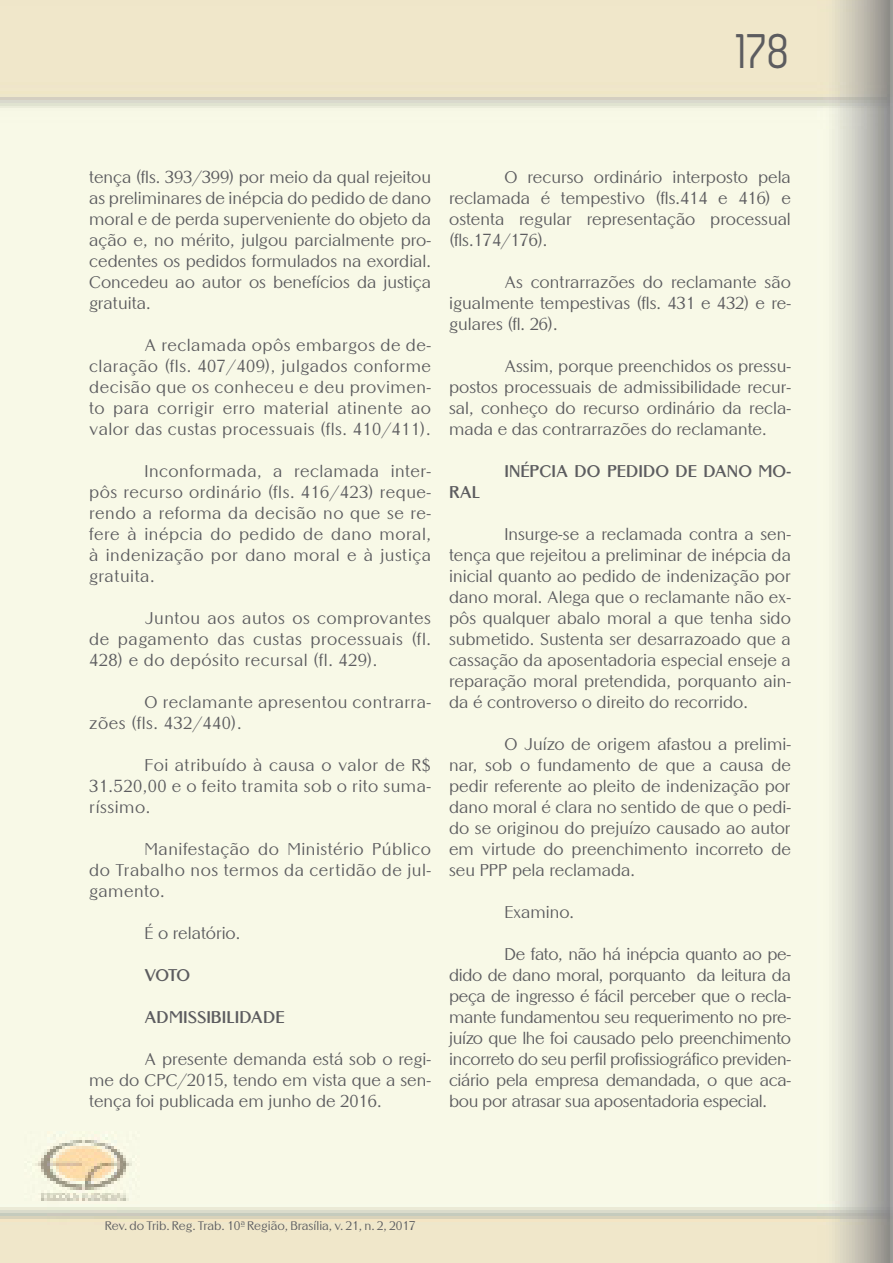
<style>
.page{position:relative;width:893px;height:1263px;background:#fff}
.page>*{position:absolute;margin:0;border:0;box-sizing:border-box;transform-origin:0 0}
.t1{font:49.5px "Zag";color:#5c5c5f}
.TEXTO_GERAL{font:16.5px/21px "Altrincham";color:#5c5c5f;text-align:justify}
.TEXTO_GERAL-2{font:16.5px/21px "Altrincham";letter-spacing:.03em;color:#5c5c5f}
.TEXTO_GERAL-3{font:700 16.5px "Altrincham";color:#5c5c5f}
.t2{font:12px "Altrincham";color:#5c5c5f}
</style>
<div class="page">
<img style="left:804px;top:0;width:89px;height:1263px">
<p class="t1" style="left:738px;top:24px;width:55px">178</p>
<p class="TEXTO_GERAL" style="left:89px;top:167px;width:343px">tença (fls. 393/399) por meio da qual rejeitou as preliminares de inépcia do pedido de dano moral e de perda superveniente do objeto da ação e, no mérito, julgou parcialmente pro&shy;cedentes os pedidos formulados na exordial.<br>Concedeu ao autor os benefícios da justiça gratuita.</p>
<p class="TEXTO_GERAL" style="left:89px;top:335px;width:343px;text-indent:55px">A reclamada opôs embargos de de&shy;claração (fls. 407/409), julgados conforme decisão que os conheceu e deu provimen&shy;to para corrigir erro material atinente ao valor das custas processuais (fls. 410/411).</p>
<p class="TEXTO_GERAL" style="left:89px;top:461px;width:343px;text-indent:55px">Inconformada, a reclamada inter&shy;pôs recurso ordinário (fls. 416/423) reque&shy;rendo a reforma da decisão no que se re&shy;fere à inépcia do pedido de dano moral, à indenização por dano moral e à justiça gratuita.</p>
<p class="TEXTO_GERAL" style="left:89px;top:608px;width:343px;text-indent:55px">Juntou aos autos os comprovantes de pagamento das custas processuais (fl.<br>428) e do depósito recursal (fl. 429).</p>
<p class="TEXTO_GERAL-2" style="left:89px;top:692px;width:343px;text-indent:55px">O reclamante apresentou contrarra&shy;zões (fls. 432/440).</p>
<p class="TEXTO_GERAL" style="left:89px;top:755px;width:343px;text-indent:55px">Foi atribuído à causa o valor de R$ 31.520,00 e o feito tramita sob o rito suma&shy;ríssimo.</p>
<p class="TEXTO_GERAL" style="left:89px;top:839px;width:343px;text-indent:55px">Manifestação do Ministério Público do Trabalho nos termos da certidão de jul&shy;gamento.</p>
<p class="TEXTO_GERAL" style="left:145px;top:923px;width:97px">É o relatório.</p>
<p class="TEXTO_GERAL-3" style="left:145px;top:965px;width:47px">VOTO</p>
<p class="TEXTO_GERAL-3" style="left:145px;top:1007px;width:141px">ADMISSIBILIDADE</p>
<p class="TEXTO_GERAL" style="left:89px;top:1049px;width:343px;text-indent:55px">A presente demanda está sob o regi&shy;me do CPC/2015, tendo em vista que a sen&shy;tença foi publicada em junho de 2016.</p>
<p class="TEXTO_GERAL" style="left:449px;top:167px;width:343px;text-indent:55px">O recurso ordinário interposto pela reclamada é tempestivo (fls.414 e 416) e ostenta regular representação processual (fls.174/176).</p>
<p class="TEXTO_GERAL" style="left:449px;top:272px;width:343px;text-indent:55px">As contrarrazões do reclamante são igualmente tempestivas (fls. 431 e 432) e re&shy;gulares (fl. 26).</p>
<p class="TEXTO_GERAL" style="left:449px;top:356px;width:343px;text-indent:55px">Assim, porque preenchidos os pressu&shy;postos processuais de admissibilidade recur&shy;sal, conheço do recurso ordinário da recla&shy;mada e das contrarrazões do reclamante.</p>
<p class="TEXTO_GERAL-3" style="left:504px;top:461px;width:288px">INÉPCIA DO PEDIDO DE DANO MO-</p>
<p class="TEXTO_GERAL-3" style="left:449px;top:482px;width:33px">RAL</p>
<p class="TEXTO_GERAL" style="left:449px;top:524px;width:343px;text-indent:55px">Insurge-se a reclamada contra a sen&shy;tença que rejeitou a preliminar de inépcia da inicial quanto ao pedido de indenização por dano moral. Alega que o reclamante não ex&shy;pôs qualquer abalo moral a que tenha sido submetido. Sustenta ser desarrazoado que a cassação da aposentadoria especial enseje a reparação moral pretendida, porquanto ain&shy;da é controverso o direito do recorrido.</p>
<p class="TEXTO_GERAL" style="left:449px;top:734px;width:343px;text-indent:55px">O Juízo de origem afastou a prelimi&shy;nar, sob o fundamento de que a causa de pedir referente ao pleito de indenização por dano moral é clara no sentido de que o pedi&shy;do se originou do prejuízo causado ao autor em virtude do preenchimento incorreto de seu PPP pela reclamada.</p>
<p class="TEXTO_GERAL" style="left:504px;top:902px;width:71px">Examino.</p>
<p class="TEXTO_GERAL" style="left:449px;top:944px;width:343px;text-indent:55px">De fato, não há inépcia quanto ao pe&shy;dido de dano moral, porquanto da leitura da peça de ingresso é fácil perceber que o recla&shy;mante fundamentou seu requerimento no pre&shy;juízo que lhe foi causado pelo preenchimento incorreto do seu perfil profissiográfico previden&shy;ciário pela empresa demandada, o que aca&shy;bou por atrasar sua aposentadoria especial.</p>
<p class="t2" style="left:105px;top:1218px;width:312px">Rev. do Trib. Reg. Trab. 10ª Região, Brasília, v. 21, n. 2, 2017</p>
</div>
